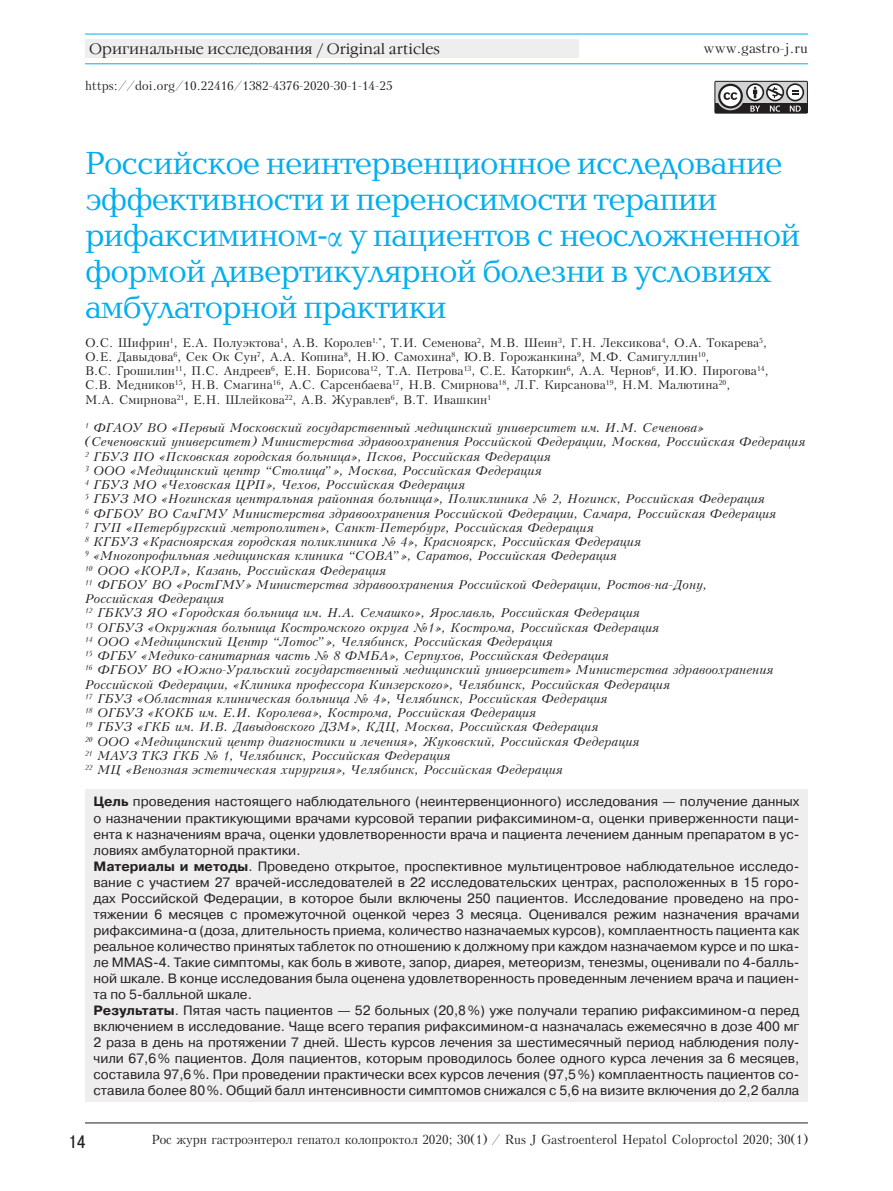
<style>
.page{position:relative;width:893px;height:1191px;background:#fff}
.page>*{position:absolute;margin:0;border:0;box-sizing:border-box;transform-origin:0 0}
.t1{font:33px/36px "Baltica C";letter-spacing:-.03em;color:#00aeef}
.t2{font:18px "Pragmatica Cond C";color:#231f20}
.t3{font:15px "Garamond C";color:#231f20}
.t4{font:13.5px/16px "Pragmatica C";color:#231f20}
.t5{font:13.5px "Kudrashov C";color:#231f20}
.t6{font:12.6px "Kudrashov C";color:#231f20;scale:.95 1}
.t7{font:italic 12px/14.2px "Kudrashov C";color:#231f20}
.t8{font:12px/14.2px "Kudrashov C";color:#231f20}
.s1{font-family:"Garamond"}
.s2{font-weight:700}
.s3{font-family:"Pragmatica"}
</style>
<div class="page">
<hr style="left:85px;top:34px;width:723px;height:1px;background:#00aeef">
<hr style="left:85px;top:1122px;width:723px;height:1px;background:#231f20">
<hr style="left:85px;top:64px;width:723px;height:1px;background:#00aeef">
<div style="left:85px;top:40px;width:493px;height:18px;background:#eeeeef"></div>
<div style="left:85px;top:789px;width:723px;height:312px;background:#eeeeef"></div>
<svg style="left:714px;top:81px;width:94px;height:33px"></svg>
<svg style="left:715px;top:82px;width:92px;height:31px"></svg>
<div style="left:715px;top:104px;width:92px;height:9px;background:#231f20"></div>
<svg style="left:716px;top:82px;width:29px;height:28px"></svg>
<svg style="left:746px;top:83px;width:18px;height:18px"></svg>
<svg style="left:718px;top:84px;width:25px;height:24px"></svg>
<svg style="left:766px;top:83px;width:18px;height:18px"></svg>
<svg style="left:786px;top:83px;width:18px;height:18px"></svg>
<div style="left:748px;top:85px;width:14px;height:15px;background:#fff;border-radius:50%"></div>
<div style="left:720px;top:86px;width:21px;height:20px;background:#fff;border-radius:50%"></div>
<div style="left:768px;top:85px;width:14px;height:15px;background:#fff;border-radius:50%"></div>
<div style="left:788px;top:85px;width:14px;height:15px;background:#fff;border-radius:50%"></div>
<svg style="left:753px;top:87px;width:4px;height:11px"></svg>
<svg style="left:750px;top:106px;width:10px;height:6px"></svg>
<svg style="left:770px;top:106px;width:10px;height:6px"></svg>
<svg style="left:790px;top:106px;width:11px;height:6px"></svg>
<svg style="left:767px;top:87px;width:16px;height:11px"></svg>
<svg style="left:792px;top:90px;width:6px;height:5px"></svg>
<svg style="left:723px;top:92px;width:14px;height:8px"></svg>
<p class="t3" style="left:89px;top:43px;width:352px">Оригинальные исследования / Original articles</p>
<p class="t5" style="left:704px;top:42px;width:106px">www.gastro-j.ru</p>
<p class="t8" style="left:85px;top:79px;width:309px">https://doi.org/10.22416/1382-4376-2020-30-1-14-25</p>
<h1 class="t1" style="left:85px;top:149px;width:717px">Российское неинтервенционное исследование эффективности и переносимости терапии рифаксимином-<span class="s1">α</span> у пациентов с неосложненной формой дивертикулярной болезни в условиях амбулаторной практики</h1>
<p class="t8" style="left:85px;top:336px;width:685px">О.С. Шифрин<sup>1</sup>, Е.А. Полуэктова<sup>1</sup>, А.В. Королев<sup>1,*</sup>, Т.И. Семенова<sup>2</sup>, М.В. Шеин<sup>3</sup>, Г.Н. Лексикова<sup>4</sup>, О.А. Токарева<sup>5</sup>, О.Е. Давыдова<sup>6</sup>, Сек Ок Сун<sup>7</sup>, А.А. Копина<sup>8</sup>, Н.Ю. Самохина<sup>8</sup>, Ю.В. Горожанкина<sup>9</sup>, М.Ф. Самигуллин<sup>10</sup>,<br>В.С. Грошилин<sup>11</sup>, П.С. Андреев<sup>6</sup>, Е.Н. Борисова<sup>12</sup>, Т.А. Петрова<sup>13</sup>, С.Е. Каторкин<sup>6</sup>, А.А. Чернов<sup>6</sup>, И.Ю. Пирогова<sup>14</sup>, С.В. Медников<sup>15</sup>, Н.В. Смагина<sup>16</sup>, А.С. Сарсенбаева<sup>17</sup>, Н.В. Смирнова<sup>18</sup>, Л.Г. Кирсанова<sup>19</sup>, Н.М. Малютина<sup>20</sup>,<br>М.А. Смирнова<sup>21</sup>, Е.Н. Шлейкова<sup>22</sup>, А.В. Журавлев<sup>6</sup>, В.Т. Ивашкин<sup>1</sup></p>
<p class="t7" style="left:85px;top:421px;width:722px"><sup>1</sup> ФГАОУ ВО «Первый Московский государственный медицинский университет им. И.М. Сеченова»<br>(Сеченовский университет) Министерства здравоохранения Российской Федерации, Москва, Российская Федерация <sup>2</sup> ГБУЗ ПО «Псковская городская больница», Псков, Российская Федерация<br><sup>3</sup> ООО «Медицинский центр “Столица”», Москва, Российская Федерация<br><sup>4</sup> ГБУЗ МО «Чеховская ЦРП», Чехов, Российская Федерация<br><sup>5</sup> ГБУЗ МО «Ногинская центральная районная больница», Поликлиника № 2, Ногинск, Российская Федерация<br><sup>6</sup> ФГБОУ ВО СамГМУ Министерства здравоохранения Российской Федерации, Самара, Российская Федерация<br><sup>7</sup> ГУП «Петербургский метрополитен», Санкт-Петербург, Российская Федерация<br><sup>8</sup> КГБУЗ «Красноярская городская поликлиника № 4», Красноярск, Российская Федерация<br><sup>9</sup> «Многопрофильная медицинская клиника “СОВА”», Саратов, Российская Федерация<br><sup>10</sup> ООО «КОРЛ», Казань, Российская Федерация<br><sup>11</sup> ФГБОУ ВО «РостГМУ» Министерства здравоохранения Российской Федерации, Ростов-на-Дону,<br>Российская Федерация<br><sup>12</sup> ГБКУЗ ЯО «Городская больница им. Н.А. Семашко», Ярославль, Российская Федерация<br><sup>13</sup> ОГБУЗ «Окружная больница Костромского округа №1», Кострома, Российская Федерация<br><sup>14</sup> ООО «Медицинский Центр “Лотос”», Челябинск, Российская Федерация<br><sup>15</sup> ФГБУ «Медико-санитарная часть № 8 ФМБА», Серпухов, Российская Федерация<br><sup>16</sup> ФГБОУ ВО «Южно-Уральский государственный медицинский университет» Министерства здравоохранения Российской Федерации, «Клиника профессора Кинзерского», Челябинск, Российская Федерация<br><sup>17</sup> ГБУЗ «Областная клиническая больница № 4», Челябинск, Российская Федерация<br><sup>18</sup> ОГБУЗ «КОКБ им. Е.И. Королева», Кострома, Российская Федерация<br><sup>19</sup> ГБУЗ «ГКБ им. И.В. Давыдовского ДЗМ», КДЦ, Москва, Российская Федерация<br><sup>20</sup> ООО «Медицинский центр диагностики и лечения», Жуковский, Российская Федерация<br><sup>21</sup> МАУЗ ТКЗ ГКБ № 1, Челябинск, Российская Федерация<br><sup>22</sup> МЦ «Венозная эстетическая хирургия», Челябинск, Российская Федерация</p>
<p class="t4" style="left:94px;top:795px;width:707px"><span class="s2">Цель</span> проведения настоящего наблюдательного (неинтервенционного) исследования — получение данных о назначении практикующими врачами курсовой терапии рифаксимином-<span class="s3">α</span>, оценки приверженности паци&shy;ента к назначениям врача, оценки удовлетворенности врача и пациента лечением данным препаратом в ус&shy;ловиях амбулаторной практики.<br><span class="s2">Материалы и методы</span>. Проведено открытое, проспективное мультицентровое наблюдательное исследо&shy;вание с участием 27 врачей-исследователей в 22 исследовательских центрах, расположенных в 15 горо&shy;дах Российской Федерации, в которое были включены 250 пациентов. Исследование проведено на про&shy;тяжении 6 месяцев с промежуточной оценкой через 3 месяца. Оценивался режим назначения врачами рифаксимина-<span class="s3">α</span> (доза, длительность приема, количество назначаемых курсов), комплаентность пациента как реальное количество принятых таблеток по отношению к должному при каждом назначаемом курсе и по шка&shy;ле MMAS-4. Такие симптомы, как боль в животе, запор, диарея, метеоризм, тенезмы, оценивали по 4-балль&shy;ной шкале. В конце исследования была оценена удовлетворенность проведенным лечением врача и пациен&shy;та по 5-балльной шкале.<br><span class="s2">Результаты</span>. Пятая часть пациентов — 52 больных (20,8 %) уже получали терапию рифаксимином-<span class="s3">α</span> перед включением в исследование. Чаще всего терапия рифаксимином-<span class="s3">α</span> назначалась ежемесячно в дозе 400 мг 2 раза в день на протяжении 7 дней. Шесть курсов лечения за шестимесячный период наблюдения полу&shy;чили 67,6 % пациентов. Доля пациентов, которым проводилось более одного курса лечения за 6 месяцев, составила 97,6 %. При проведении практически всех курсов лечения (97,5 %) комплаентность пациентов со&shy;ставила более 80 %. Общий балл интенсивности симптомов снижался с 5,6 на визите включения до 2,2 балла</p>
<h2 class="t2" style="left:69px;top:1135px;width:18px">14</h2>
<p class="t6" style="left:151px;top:1133px;width:693px">Рос журн гастроэнтерол гепатол колопроктол 2020; 30(1) / Rus J Gastroenterol Hepatol Coloproctol 2020; 30(1)</p>
</div>
